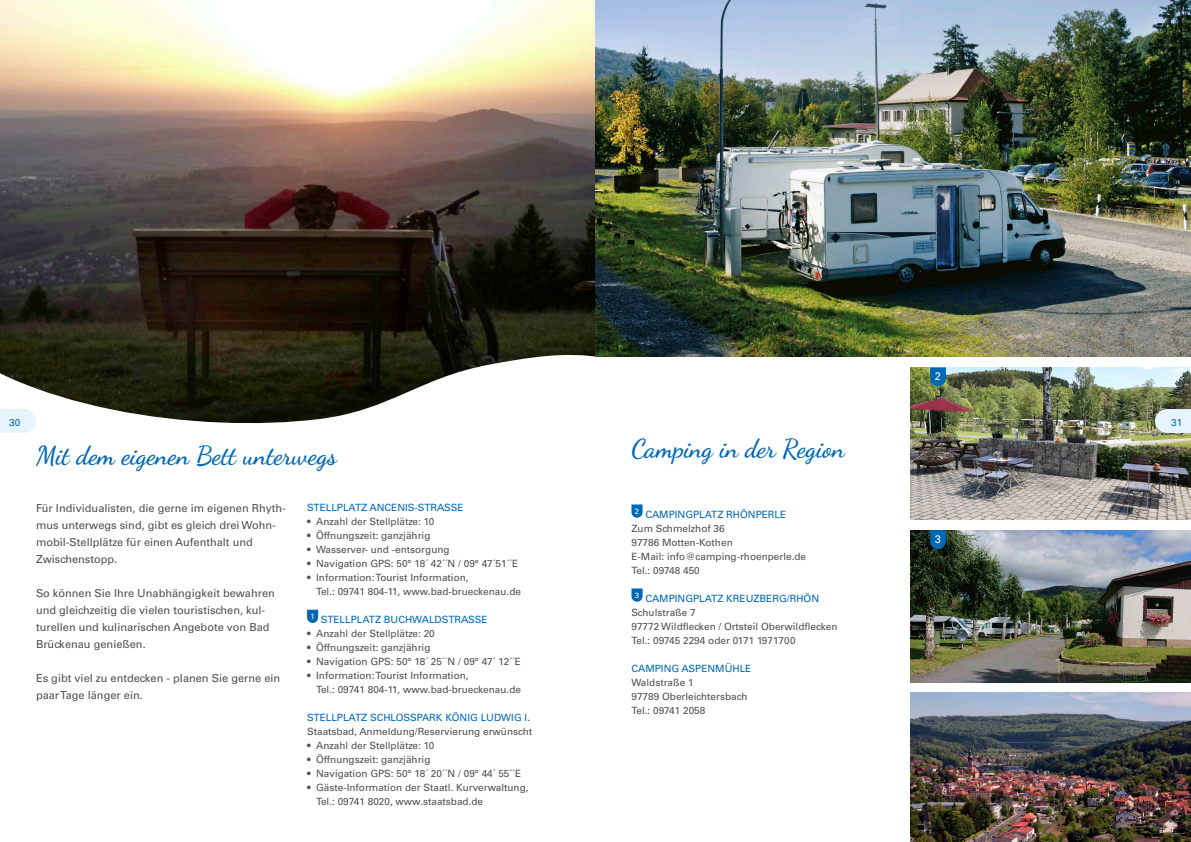
<style>
.page{position:relative;width:1191px;height:842px;background:#fff}
.page>*{position:absolute;margin:0;border:0;box-sizing:border-box;transform-origin:0 0}
.t1{font:600 26px "Dancing Script";color:#0068b4}
.t2{font:11px/17px "Univers LT Std";color:#4e4f53}
.t3{font:11px "Univers LT Std";color:#fff}
.t4{font:10px/14px "Univers LT Std";color:#4e4f53}
.t5{font:10px "Univers LT Std";color:#0068b4}
.s1{color:#0068b4}
</style>
<div class="page">
<img style="left:0;top:0;width:595px;height:328px">
<svg style="left:0;top:328px;width:1191px;height:365px"></svg>
<img style="left:910px;top:367px;width:281px;height:153px">
<svg style="left:307px;top:610px;width:11px;height:13px"></svg>
<svg style="left:0;top:409px;width:36px;height:24px"></svg>
<svg style="left:1155px;top:409px;width:36px;height:24px"></svg>
<img style="left:595px;top:0;width:596px;height:356px">
<svg style="left:631px;top:504px;width:11px;height:14px"></svg>
<svg style="left:631px;top:588px;width:11px;height:14px"></svg>
<img style="left:910px;top:530px;width:281px;height:153px">
<img style="left:910px;top:693px;width:281px;height:149px">
<svg style="left:930px;top:367px;width:16px;height:19px"></svg>
<svg style="left:930px;top:530px;width:16px;height:19px"></svg>
<p class="t3" style="left:935px;top:370px;width:8px">2</p>
<p class="t5" style="left:9px;top:416px;width:13px">30</p>
<p class="t5" style="left:1171px;top:416px;width:13px">31</p>
<h1 class="t1" style="left:36px;top:436px;width:302px">Mit dem eigenen Bett unterwegs</h1>
<p class="t2" style="left:36px;top:500px;width:251px">Für Individualisten, die gerne im eigenen Rhyth&shy;mus unterwegs sind, gibt es gleich drei Wohn&shy;mobil-Stellplätze für einen Aufenthalt und Zwischenstopp.</p>
<p class="t2" style="left:36px;top:585px;width:240px">So können Sie Ihre Unabhängigkeit bewahren und gleichzeitig die vielen touristischen, kul&shy;turellen und kulinarischen Angebote von Bad Brückenau genießen.</p>
<p class="t2" style="left:36px;top:670px;width:246px">Es gibt viel zu entdecken - planen Sie gerne ein paar Tage länger ein.</p>
<p class="t5" style="left:307px;top:501px;width:158px">STELLPLATZ ANCENIS-STRASSE</p>
<p class="t4" style="left:307px;top:514px;width:129px">• Anzahl der Stellplätze: 10</p>
<p class="t4" style="left:307px;top:528px;width:125px">• Öffnungszeit: ganzjährig</p>
<p class="t4" style="left:307px;top:542px;width:144px">• Wasserver- und -entsorgung</p>
<p class="t4" style="left:307px;top:556px;width:213px">• Navigation GPS: 50° 18´ 42´´N / 09° 47´51´´E</p>
<p class="t4" style="left:316px;top:570px;width:206px;text-indent:-9px">• Information: Tourist Information,<br>Tel.: 09741 804-11, www.bad-brueckenau.de</p>
<p class="t5" style="left:310px;top:613px;width:179px"><sup>1</sup> STELLPLATZ BUCHWALDSTRASSE</p>
<p class="t4" style="left:307px;top:626px;width:129px">• Anzahl der Stellplätze: 20</p>
<p class="t4" style="left:307px;top:640px;width:125px">• Öffnungszeit: ganzjährig</p>
<p class="t4" style="left:307px;top:654px;width:215px">• Navigation GPS: 50° 18´ 25´´N / 09° 47´ 12´´E</p>
<p class="t4" style="left:316px;top:668px;width:206px;text-indent:-9px">• Information: Tourist Information,<br>Tel.: 09741 804-11, www.bad-brueckenau.de</p>
<p class="t4" style="left:307px;top:710px;width:226px"><span class="s1">STELLPLATZ SCHLOSSPARK KÖNIG LUDWIG I</span>.<br>Staatsbad, Anmeldung/Reservierung erwünscht</p>
<p class="t4" style="left:307px;top:738px;width:129px">• Anzahl der Stellplätze: 10</p>
<p class="t4" style="left:307px;top:752px;width:125px">• Öffnungszeit: ganzjährig</p>
<p class="t4" style="left:307px;top:766px;width:215px">• Navigation GPS: 50° 18´ 20´´N / 09° 44´ 55´´E</p>
<p class="t4" style="left:316px;top:780px;width:214px;text-indent:-9px">• Gäste-Information der Staatl. Kurverwaltung,<br>Tel.: 09741 8020, www.staatsbad.de</p>
<h1 class="t1" style="left:631px;top:428px;width:215px">Camping in der Region</h1>
<p class="t4" style="left:631px;top:507px;width:176px;text-indent:3px"><sup>2</sup> <span class="s1">CAMPINGPLATZ RHÖNPERLE<br></span>Zum Schmelzhof 36<br>97786 Motten-Kothen<br>E-Mail: info@camping-rhoenperle.de<br>Tel.: 09748 450</p>
<p class="t4" style="left:631px;top:591px;width:207px;text-indent:3px"><sup>3</sup> <span class="s1">CAMPINGPLATZ KREUZBERG/RHÖN<br></span>Schulstraße 7<br>97772 Wildflecken / Ortsteil Oberwildflecken<br>Tel.: 09745 2294 oder 0171 1971700</p>
<p class="t5" style="left:631px;top:662px;width:121px">CAMPING ASPENMÜHLE</p>
<p class="t4" style="left:631px;top:675px;width:117px">Waldstraße 1<br>97789 Oberleichtersbach<br>Tel.: 09741 2058</p>
<p class="t3" style="left:935px;top:533px;width:8px">3</p>
</div>
